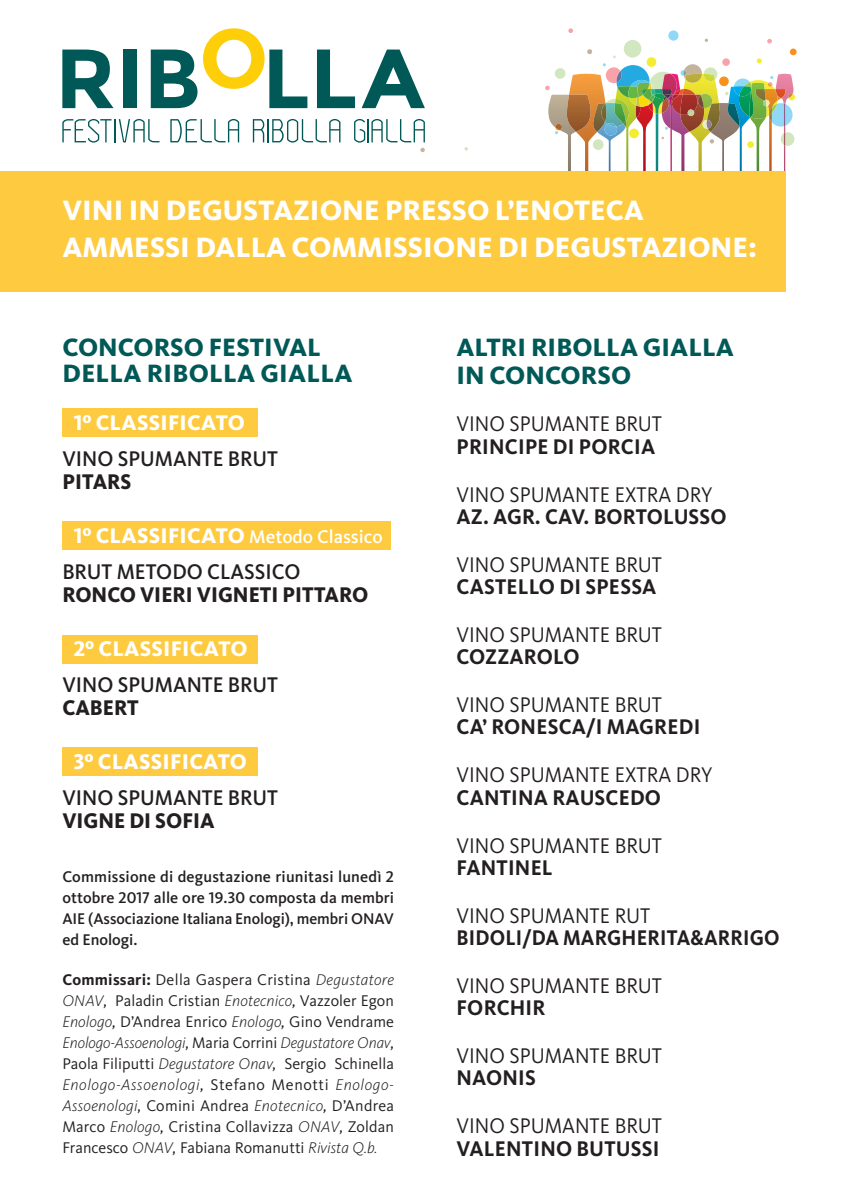
<style>
.page{position:relative;width:842px;height:1191px;background:#fff}
.page>*{position:absolute;margin:0;border:0;box-sizing:border-box;transform-origin:0 0}
.t1{font:800 29px "Kievit OT";color:#fff}
.t2{font:800 26px "Kievit OT";color:#005957}
.t3{font:22px "Kievit OT";color:#231f20;scale:.93 1}
.t4{font:700 22px "Kievit OT";letter-spacing:.01em;color:#231f20;scale:.95 1}
.t5{font:800 22px "Kievit OT";letter-spacing:.01em;color:#fff}
.t6{font:500 22px "Kievit OT";color:#231f20;scale:.95 1}
.t7{font:800 22px "Kievit OT";color:#231f20;scale:.95 1}
.t8{font:700 22px "Kievit OT";letter-spacing:.01em;color:#231f20;scale:.91 1}
.t9{font:16px/21px "Kievit OT";color:#231f20;text-align:justify}
.t10{font:500 16px/21px "Kievit OT";letter-spacing:-.005em;color:#231f20;text-align:justify}
.s1{font-weight:500;font-size:19px}
.s2{font-weight:700}
.s3{font-weight:300;font-style:italic}
.s4{font-style:italic}
</style>
<div class="page">
<div style="left:790px;top:49px;width:7px;height:6px;background:#f7931d;border-radius:50%"></div>
<div style="left:668px;top:30px;width:10px;height:11px;background:#91d8f7;border-radius:50%"></div>
<svg style="left:568px;top:28px;width:5px;height:5px"></svg>
<img style="left:545px;top:39px;width:250px;height:133px">
<div style="left:0;top:171px;width:785px;height:121px;background:#feca3f"></div>
<div style="left:62px;top:408px;width:196px;height:28px;background:#feca3f"></div>
<div style="left:62px;top:521px;width:329px;height:28px;background:#feca3f"></div>
<div style="left:62px;top:747px;width:196px;height:28px;background:#feca3f"></div>
<div style="left:62px;top:635px;width:196px;height:28px;background:#feca3f"></div>
<svg style="left:464px;top:147px;width:4px;height:4px"></svg>
<svg style="left:62px;top:50px;width:52px;height:58px"></svg>
<div style="left:123px;top:50px;width:13px;height:58px;background:#005957"></div>
<svg style="left:151px;top:28px;width:156px;height:80px"></svg>
<svg style="left:317px;top:50px;width:38px;height:58px"></svg>
<svg style="left:362px;top:50px;width:63px;height:58px"></svg>
<svg style="left:62px;top:119px;width:98px;height:24px"></svg>
<svg style="left:170px;top:119px;width:69px;height:23px"></svg>
<svg style="left:253px;top:119px;width:87px;height:24px"></svg>
<svg style="left:354px;top:119px;width:71px;height:33px"></svg>
<p class="t1" style="left:62px;top:193px;width:583px">VINI IN DEGUSTAZIONE PRESSO L’ENOTECA</p>
<p class="t1" style="left:62px;top:230px;width:696px">AMMESSI DALLA COMMISSIONE DI DEGUSTAZIONE:</p>
<p class="t2" style="left:62px;top:332px;width:260px">CONCORSO FESTIVAL</p>
<p class="t2" style="left:62px;top:358px;width:292px">DELLA RIBOLLA GIALLA</p>
<p class="t5" style="left:74px;top:409px;width:173px">1º CLASSIFICATO</p>
<p class="t6" style="left:62px;top:445px;width:228px">VINO SPUMANTE BRUT</p>
<p class="t7" style="left:62px;top:468px;width:74px">PITARS</p>
<p class="t5" style="left:74px;top:522px;width:310px">1º CLASSIFICATO <span class="s1">Metodo Classico</span></p>
<p class="t6" style="left:62px;top:558px;width:252px">BRUT METODO CLASSICO</p>
<p class="t7" style="left:62px;top:581px;width:324px">RONCO VIERI VIGNETI PITTARO</p>
<p class="t5" style="left:74px;top:635px;width:175px">2º CLASSIFICATO</p>
<p class="t6" style="left:62px;top:671px;width:228px">VINO SPUMANTE BRUT</p>
<p class="t7" style="left:62px;top:694px;width:82px">CABERT</p>
<p class="t5" style="left:74px;top:748px;width:175px">3º CLASSIFICATO</p>
<p class="t6" style="left:62px;top:784px;width:228px">VINO SPUMANTE BRUT</p>
<p class="t7" style="left:62px;top:807px;width:162px">VIGNE DI SOFIA</p>
<p class="t10" style="left:62px;top:866px;width:333px">Commissione di degustazione riunitasi lunedì 2 ottobre 2017 alle ore 19.30 composta da membri AIE (Associazione Italiana Enologi), membri ONAV ed Enologi.</p>
<p class="t9" style="left:62px;top:969px;width:333px"><span class="s2">Commissari:</span> Della Gaspera Cristina <span class="s3">Degustatore ONAV</span><span class="s4">,</span> Paladin Cristian <span class="s3">Enotecnico</span><span class="s4">,</span> Vazzoler Egon <span class="s3">Enologo</span><span class="s4">,</span> D’Andrea Enrico <span class="s3">Enologo</span><span class="s4">,</span> Gino Vendrame <span class="s3">Enologo-Assoenologi</span><span class="s4">,</span> Maria Corrini <span class="s3">Degustatore Onav</span><span class="s4">, </span>Paola Filiputti <span class="s3">Degustatore Onav</span><span class="s4">,</span> Sergio Schinella <span class="s3">Enologo-Assoenologi</span><span class="s4">,</span> Stefano Menotti <span class="s3">Enologo-Assoenologi</span><span class="s4">,</span> Comini Andrea <span class="s3">Enotecnico</span><span class="s4">,</span> D’Andrea Marco <span class="s3">Enologo</span><span class="s4">,</span> Cristina Collavizza <span class="s3">ONAV</span><span class="s4">,</span> Zoldan Francesco <span class="s3">ONAV</span><span class="s4">,</span> Fabiana Romanutti <span class="s3">Rivista Q.b.</span></p>
<p class="t2" style="left:456px;top:332px;width:279px">ALTRI RIBOLLA GIALLA</p>
<p class="t2" style="left:456px;top:359px;width:176px">IN CONCORSO</p>
<p class="t3" style="left:456px;top:411px;width:223px">VINO SPUMANTE BRUT</p>
<p class="t4" style="left:456px;top:433px;width:211px">PRINCIPE DI PORCIA</p>
<p class="t3" style="left:456px;top:481px;width:277px">VINO SPUMANTE EXTRA DRY</p>
<p class="t4" style="left:456px;top:503px;width:286px">AZ. AGR. CAV. BORTOLUSSO</p>
<p class="t3" style="left:456px;top:551px;width:223px">VINO SPUMANTE BRUT</p>
<p class="t4" style="left:456px;top:573px;width:212px">CASTELLO DI SPESSA</p>
<p class="t3" style="left:456px;top:621px;width:223px">VINO SPUMANTE BRUT</p>
<p class="t4" style="left:456px;top:643px;width:131px">COZZAROLO</p>
<p class="t3" style="left:456px;top:691px;width:223px">VINO SPUMANTE BRUT</p>
<p class="t4" style="left:456px;top:714px;width:258px">CA’ RONESCA/I MAGREDI</p>
<p class="t3" style="left:456px;top:761px;width:277px">VINO SPUMANTE EXTRA DRY</p>
<p class="t4" style="left:456px;top:784px;width:217px">CANTINA RAUSCEDO</p>
<p class="t3" style="left:456px;top:832px;width:223px">VINO SPUMANTE BRUT</p>
<p class="t4" style="left:456px;top:854px;width:103px">FANTINEL</p>
<p class="t3" style="left:456px;top:902px;width:210px">VINO SPUMANTE RUT</p>
<p class="t8" style="left:456px;top:924px;width:357px">BIDOLI/DA MARGHERITA&amp;ARRIGO</p>
<p class="t3" style="left:456px;top:972px;width:223px">VINO SPUMANTE BRUT</p>
<p class="t4" style="left:456px;top:994px;width:95px">FORCHIR</p>
<p class="t3" style="left:456px;top:1042px;width:223px">VINO SPUMANTE BRUT</p>
<p class="t4" style="left:456px;top:1064px;width:85px">NAONIS</p>
<p class="t3" style="left:456px;top:1112px;width:223px">VINO SPUMANTE BRUT</p>
<p class="t4" style="left:456px;top:1134px;width:215px">VALENTINO BUTUSSI</p>
</div>
